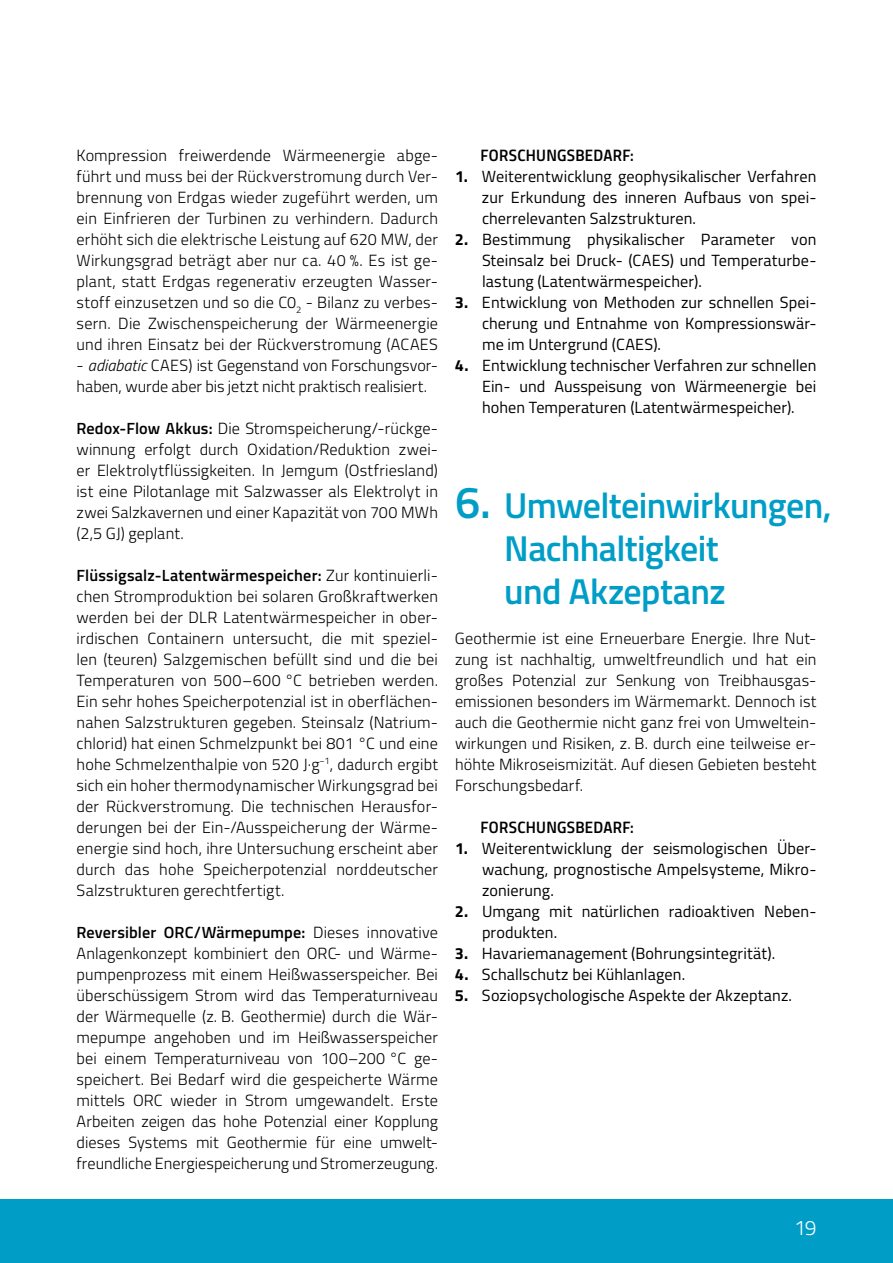
<style>
.page{position:relative;width:893px;height:1263px;background:#fff}
.page>*{position:absolute;margin:0;border:0;box-sizing:border-box;transform-origin:0 0}
.t1{font:600 36px/43.2px "Titillium";letter-spacing:-.02em;color:#009ec7}
.t2{font:300 21px "Titillium";color:#fff}
.t3{font:16.5px "Titillium Semibold Upright";letter-spacing:.015em;color:#000}
.t4{font:300 16.2px/21px "Titillium";letter-spacing:.01em;color:#000;text-align:justify}
.t5{font:16.2px/21px "Titillium";letter-spacing:.005em;color:#000;text-align:justify}
.s1{font-style:italic}
.s2{font-weight:600}
.s3{font-weight:700}
.s4{font-size:45px}
</style>
<div class="page">
<div style="left:0;top:1199px;width:893px;height:64px;background:#009ec7"></div>
<p class="t4" style="left:77px;top:144px;width:363px">Kompression freiwerdende Wärmeenergie abge&shy;führt und muss bei der Rückverstromung durch Ver&shy;brennung von Erdgas wieder zugeführt werden, um ein Einfrieren der Turbinen zu verhindern. Dadurch erhöht sich die elektrische Leistung auf 620 MW, der Wirkungsgrad beträgt aber nur ca. 40 %. Es ist ge&shy;plant, statt Erdgas regenerativ erzeugten Wasser&shy;stoff einzusetzen und so die C0<sub>2</sub> - Bilanz zu verbes&shy;sern. Die Zwischenspeicherung der Wärmeenergie und ihren Einsatz bei der Rückverstromung (ACAES</p>
<p class="t4" style="left:77px;top:354px;width:363px">- <span class="s1">adiabatic</span> CAES) ist Gegenstand von Forschungsvor&shy;haben, wurde aber bis jetzt nicht praktisch realisiert.</p>
<p class="t4" style="left:77px;top:417px;width:363px"><span class="s2">Redox-Flow Akkus:</span> Die Stromspeicherung/-rückge&shy;winnung erfolgt durch Oxidation/Reduktion zwei&shy;er Elektrolytflüssigkeiten. In Jemgum (Ostfriesland) ist eine Pilotanlage mit Salzwasser als Elektrolyt in zwei Salzkavernen und einer Kapazität von 700 MWh (2,5 GJ) geplant.</p>
<p class="t4" style="left:77px;top:564px;width:363px"><span class="s2">Flüssigsalz-Latentwärmespeicher:</span> Zur kontinuierli&shy;chen Stromproduktion bei solaren Großkraftwerken werden bei der DLR Latentwärmespeicher in ober&shy;irdischen Containern untersucht, die mit speziel&shy;len (teuren) Salzgemischen befüllt sind und die bei Temperaturen von 500–600 °C betrieben werden.<br>Ein sehr hohes Speicherpotenzial ist in oberflächen&shy;nahen Salzstrukturen gegeben. Steinsalz (Natrium&shy;chlorid) hat einen Schmelzpunkt bei 801 °C und eine hohe Schmelzenthalpie von 520 J·g<sup>−1</sup>, dadurch ergibt sich ein hoher thermodynamischer Wirkungsgrad bei der Rückverstromung. Die technischen Herausfor&shy;derungen bei der Ein-/Ausspeicherung der Wärme&shy;energie sind hoch, ihre Untersuchung erscheint aber durch das hohe Speicherpotenzial norddeutscher Salzstrukturen gerechtfertigt.</p>
<p class="t4" style="left:77px;top:921px;width:363px"><span class="s2">Reversibler ORC/Wärmepumpe:</span> Dieses innovative Anlagenkonzept kombiniert den ORC- und Wärme&shy;pumpenprozess mit einem Heißwasserspeicher. Bei überschüssigem Strom wird das Temperaturniveau der Wärmequelle (z. B. Geothermie) durch die Wär&shy;mepumpe angehoben und im Heißwasserspeicher bei einem Temperaturniveau von 100–200 °C ge&shy;speichert. Bei Bedarf wird die gespeicherte Wärme mittels ORC wieder in Strom umgewandelt. Erste Arbeiten zeigen das hohe Potenzial einer Kopplung dieses Systems mit Geothermie für eine umwelt&shy;freundliche Energiespeicherung und Stromerzeugung.</p>
<p class="t3" style="left:481px;top:142px;width:155px">FORSCHUNGSBEDARF:</p>
<p class="t5" style="left:482px;top:165px;width:336px;text-indent:-27px"><span class="s3">1.</span> Weiterentwicklung geophysikalischer Verfahren zur Erkundung des inneren Aufbaus von spei&shy;cherrelevanten Salzstrukturen.</p>
<p class="t5" style="left:482px;top:228px;width:336px;text-indent:-27px"><span class="s3">2.</span> Bestimmung physikalischer Parameter von Steinsalz bei Druck- (CAES) und Temperaturbe&shy;lastung (Latentwärmespeicher).</p>
<p class="t5" style="left:482px;top:291px;width:336px;text-indent:-27px"><span class="s3">3.</span> Entwicklung von Methoden zur schnellen Spei&shy;cherung und Entnahme von Kompressionswär&shy;me im Untergrund (CAES).</p>
<p class="t5" style="left:482px;top:354px;width:336px;text-indent:-27px"><span class="s3">4.</span> Entwicklung technischer Verfahren zur schnellen Ein- und Ausspeisung von Wärmeenergie bei hohen Temperaturen (Latentwärmespeicher).</p>
<h1 class="t1" style="left:504px;top:482px;width:329px;text-indent:-49px"><span class="s4">6.</span> Umwelteinwirkungen,<br>Nachhaltigkeit<br>und Akzeptanz</h1>
<p class="t4" style="left:455px;top:627px;width:363px">Geothermie ist eine Erneuerbare Energie. Ihre Nut&shy;zung ist nachhaltig, umweltfreundlich und hat ein großes Potenzial zur Senkung von Treibhausgas&shy;emissionen besonders im Wärmemarkt. Dennoch ist auch die Geothermie nicht ganz frei von Umweltein&shy;wirkungen und Risiken, z. B. durch eine teilweise er&shy;höhte Mikroseismizität. Auf diesen Gebieten besteht Forschungsbedarf.</p>
<p class="t3" style="left:481px;top:814px;width:155px">FORSCHUNGSBEDARF:</p>
<p class="t5" style="left:482px;top:837px;width:336px;text-indent:-27px"><span class="s3">1.</span> Weiterentwicklung der seismologischen Über&shy;wachung, prognostische Ampelsysteme, Mikro&shy;zonierung.</p>
<p class="t5" style="left:482px;top:900px;width:336px;text-indent:-27px"><span class="s3">2.</span> Umgang mit natürlichen radioaktiven Neben&shy;produkten.</p>
<p class="t5" style="left:455px;top:942px;width:322px"><span class="s3">3.</span> Havariemanagement (Bohrungsintegrität).</p>
<p class="t5" style="left:455px;top:963px;width:232px"><span class="s3">4.</span> Schallschutz bei Kühlanlagen.</p>
<p class="t5" style="left:455px;top:984px;width:339px"><span class="s3">5.</span> Soziopsychologische Aspekte der Akzeptanz.</p>
<p class="t2" style="left:794px;top:1212px;width:24px">19</p>
</div>
